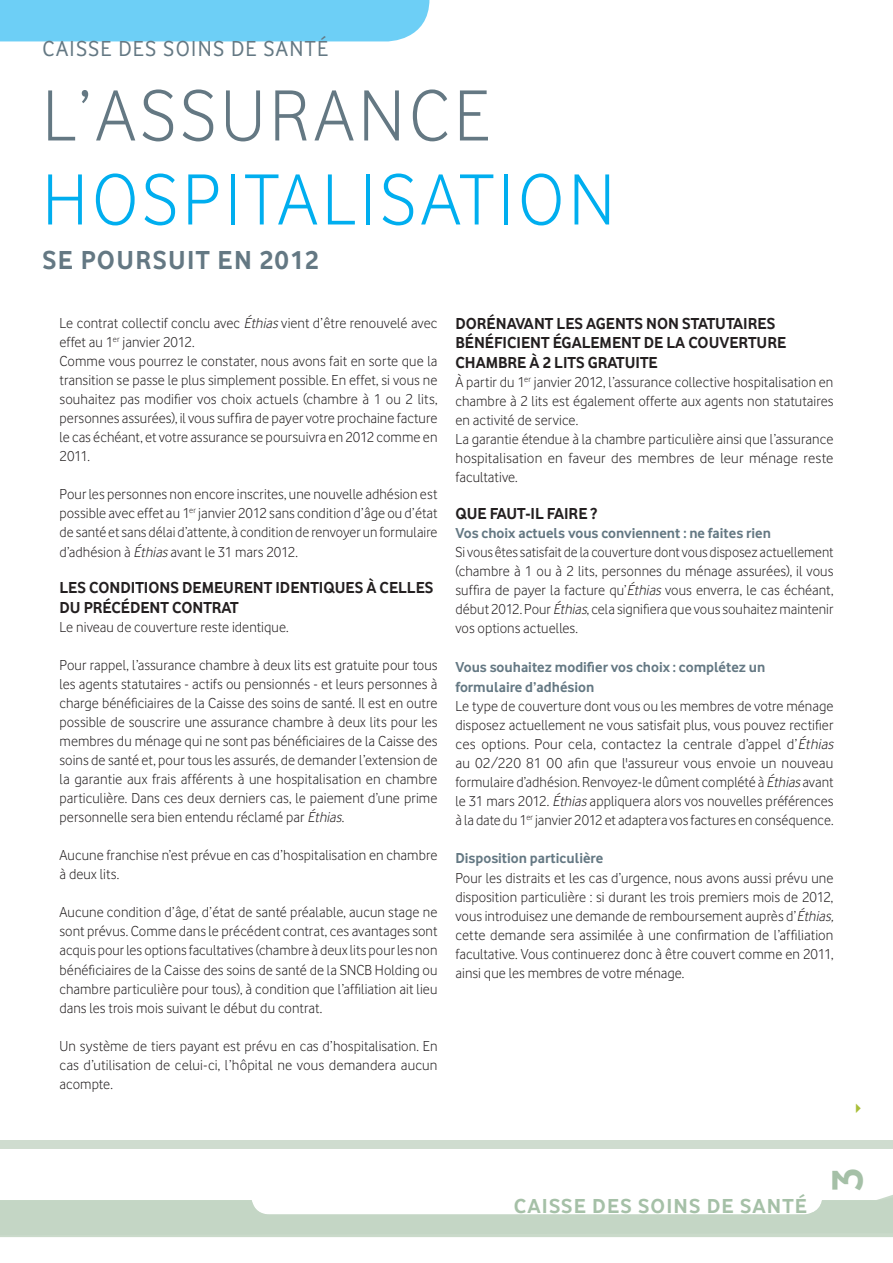
<style>
.page{position:relative;width:893px;height:1263px;background:#fff}
.page>*{position:absolute;margin:0;border:0;box-sizing:border-box;transform-origin:0 0}
.t1{font:75px "Vodafone Lt";letter-spacing:.06em;color:#00aeef}
.t2{font:75px "Vodafone Lt";letter-spacing:.06em;color:#647883}
.t3{font:700 45px "Vodafone Rg";color:#a5c0a7}
.t4{font:700 27px "Vodafone Rg";letter-spacing:.05em;color:#647883}
.t5{font:22.5px "Vodafone Rg";letter-spacing:.06em;color:#647883}
.t6{font:700 21px "Vodafone Rg";letter-spacing:.05em;color:#a5c0a7;scale:1.04 1}
.t7{font:700 16.5px/19.5px "Vodafone Rg";color:#231f20}
.t8{font:15px/19px "Vodafone Lt";letter-spacing:.005em;color:#231f20}
.t9{font:700 15px/19.5px "Vodafone Rg";color:#647883}
.s1{font-style:italic}
</style>
<div class="page">
<svg style="left:0;top:1195px;width:893px;height:42px;fill:#c4d6c5"></svg>
<div style="left:0;top:1140px;width:893px;height:9px;background:#cddbcd"></div>
<div style="left:0;top:0;width:429px;height:42px;background:#6dcff6"></div>
<h3 class="t5" style="left:43px;top:36px;width:287px">CAISSE DES SOINS DE SANTÉ</h3>
<h1 class="t2" style="left:43px;top:73px;width:449px">L’ASSURANCE</h1>
<h1 class="t1" style="left:43px;top:157px;width:574px">HOSPITALISATION</h1>
<h3 class="t4" style="left:43px;top:245px;width:278px">SE POURSUIT EN 2012</h3>
<p class="t8" style="left:60px;top:313px;width:379px">Le contrat collectif conclu avec <span class="s1">Éthias</span>vient d’être renouvelé avec effet au 1<sup>er</sup> janvier 2012.<br>Comme vous pourrez le constater, nous avons fait en sorte que la transition se passe le plus simplement possible. En effet, si vous ne souhaitez pas modifier vos choix actuels (chambre à 1 ou 2 lits, personnes assurées), il vous suffira de payer votre prochaine facture le cas échéant, et votre assurance se poursuivra en 2012 comme en 2011.</p>
<p class="t8" style="left:60px;top:485px;width:379px;text-align:justify">Pour les personnes non encore inscrites, une nouvelle adhésion est possible avec effet au 1<sup>er</sup> janvier 2012 sans condition d’âge ou d’état de santé et sans délai d’attente, à condition de renvoyer un formulaire d’adhésion à <span class="s1">Éthias</span>avant le 31 mars 2012.</p>
<p class="t7" style="left:60px;top:577px;width:375px">LES CONDITIONS DEMEURENT IDENTIQUES À CELLES<br>DU PRÉCÉDENT CONTRAT</p>
<p class="t8" style="left:60px;top:617px;width:231px">Le niveau de couverture reste identique.</p>
<p class="t8" style="left:60px;top:655px;width:379px;text-align:justify">Pour rappel, l’assurance chambre à deux lits est gratuite pour tous les agents statutaires - actifs ou pensionnés - et leurs personnes à charge bénéficiaires de la Caisse des soins de santé. Il est en outre possible de souscrire une assurance chambre à deux lits pour les membres du ménage qui ne sont pas bénéficiaires de la Caisse des soins de santé et, pour tous les assurés, de demander l’extension de la garantie aux frais afférents à une hospitalisation en chambre particulière. Dans ces deux derniers cas, le paiement d’une prime personnelle sera bien entendu réclamé par <span class="s1">Éthias</span>.</p>
<p class="t8" style="left:60px;top:845px;width:379px">Aucune franchise n’est prévue en cas d’hospitalisation en chambre à deux lits.</p>
<p class="t8" style="left:60px;top:903px;width:379px;text-align:justify">Aucune condition d’âge, d’état de santé préalable, aucun stage ne sont prévus. Comme dans le précédent contrat, ces avantages sont acquis pour les options facultatives (chambre à deux lits pour les non bénéficiaires de la Caisse des soins de santé de la SNCB Holding ou chambre particulière pour tous), à condition que l’affiliation ait lieu dans les trois mois suivant le début du contrat.</p>
<p class="t8" style="left:60px;top:1036px;width:379px;text-align:justify">Un système de tiers payant est prévu en cas d’hospitalisation. En cas d’utilisation de celui-ci, l’hôpital ne vous demandera aucun acompte.</p>
<p class="t7" style="left:455px;top:313px;width:322px;text-align:justify">DORÉNAVANT LES AGENTS NON STATUTAIRES BÉNÉFICIENT ÉGALEMENT DE LA COUVERTURE CHAMBRE À 2 LITS GRATUITE</p>
<p class="t8" style="left:455px;top:372px;width:379px">À partir du 1<sup>er</sup> janvier 2012, l’assurance collective hospitalisation en chambre à 2 lits est également offerte aux agents non statutaires en activité de service.<br>La garantie étendue à la chambre particulière ainsi que l’assurance hospitalisation en faveur des membres de leur ménage reste facultative.</p>
<p class="t7" style="left:455px;top:503px;width:143px">QUE FAUT-IL FAIRE ?</p>
<p class="t9" style="left:455px;top:523px;width:317px">Vos choix actuels vous conviennent : ne faites rien</p>
<p class="t8" style="left:455px;top:543px;width:379px;text-align:justify">Si vous êtes satisfait de la couverture dont vous disposez actuellement (chambre à 1 ou à 2 lits, personnes du ménage assurées), il vous suffira de payer la facture qu’<span class="s1">Éthias</span> vous enverra, le cas échéant, début 2012. Pour <span class="s1">Éthias</span>, cela signifiera que vous souhaitez maintenir vos options actuelles.</p>
<p class="t9" style="left:455px;top:657px;width:311px">Vous souhaitez modifier vos choix : complétez un formulaire d’adhésion</p>
<p class="t8" style="left:455px;top:696px;width:383px">Le type de couverture dont vous ou les membres de votre ménage disposez actuellement ne vous satisfait plus, vous pouvez rectifier ces options. Pour cela, contactez la centrale d’appel d’<span class="s1">Éthias </span>au 02/220 81 00 afin que l'assureur vous envoie un nouveau formulaire d’adhésion. Renvoyez-le dûment complété à <span class="s1">Éthias</span>avant le 31 mars 2012. <span class="s1">Éthias</span>appliquera alors vos nouvelles préférences à la date du 1<sup>er</sup> janvier 2012 et adaptera vos factures en conséquence.</p>
<p class="t9" style="left:455px;top:848px;width:149px">Disposition particulière</p>
<p class="t8" style="left:455px;top:868px;width:383px">Pour les distraits et les cas d’urgence, nous avons aussi prévu une disposition particulière : si durant les trois premiers mois de 2012, vous introduisez une demande de remboursement auprès d’<span class="s1">Éthias, </span>cette demande sera assimilée à une confirmation de l’affiliation facultative. Vous continuerez donc à être couvert comme en 2011, ainsi que les membres de votre ménage.</p>
<h3 class="t6" style="left:514px;top:1194px;width:281px">CAISSE DES SOINS DE SANTÉ</h3>
<h2 class="t3" style="left:821px;top:1191px;width:25px;rotate:-90deg">3</h2>
</div>
